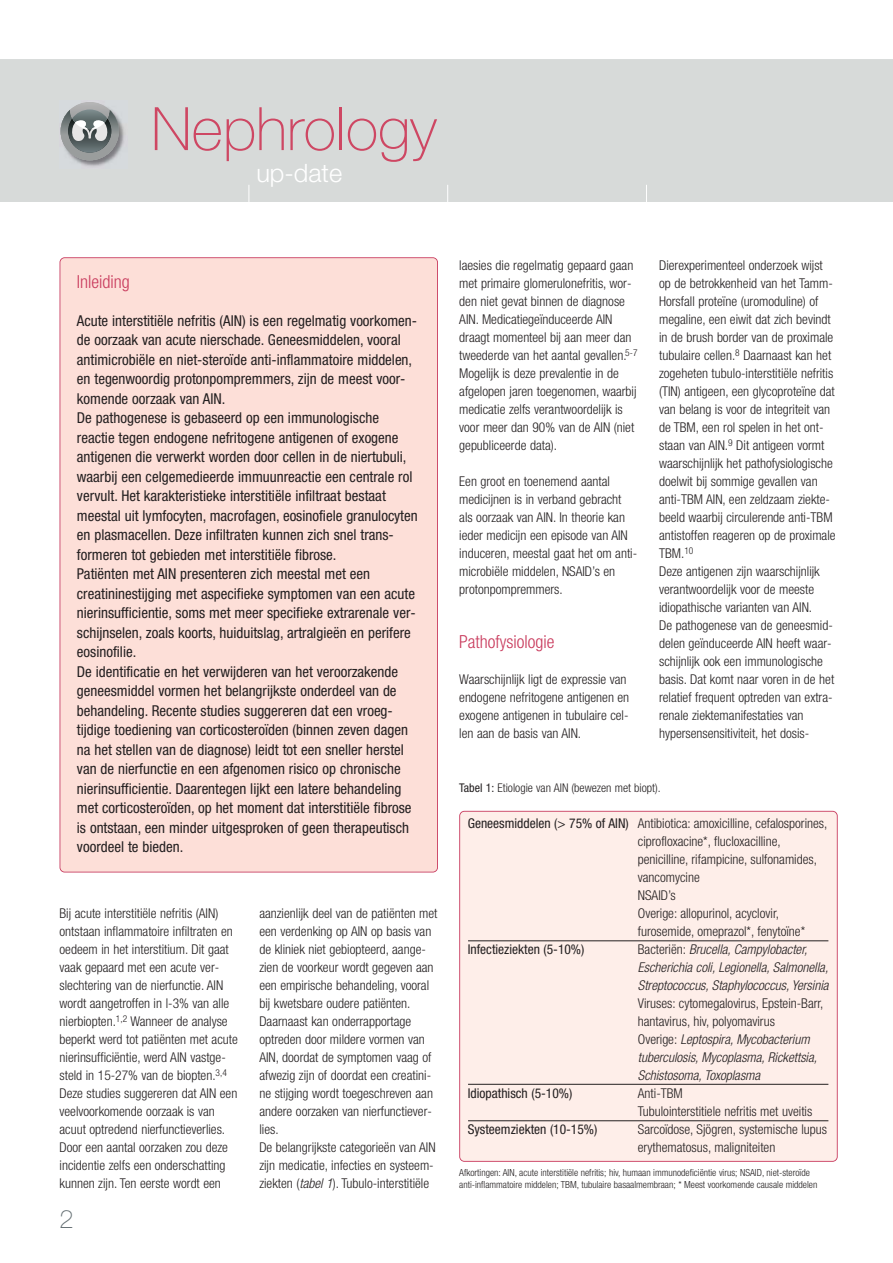
<style>
.page{position:relative;width:893px;height:1263px;background:#fff}
.page>*{position:absolute;margin:0;border:0;box-sizing:border-box;transform-origin:0 0}
.t1{font:100 60px "Helvetica Neue";color:#ce4763}
.t2{font:300 25.35px "Helvetica Neue";color:#fff}
.t3{font:100 25.35px "Helvetica Neue";color:#646f73}
.t4{font:300 condensed 18px "Helvetica Neue";color:#c93b5d}
.t5{font:condensed 15px/19.5px "Helvetica Neue";color:#231f20}
.t6{font:300 condensed 13.5px/18px "Helvetica Neue";color:#231f20}
.t7{font:italic 300 condensed 13.5px/18px "Helvetica Neue";color:#231f20}
.t8{font:condensed 13.5px "Helvetica Neue";color:#231f20}
.t9{font:300 condensed 12px "Helvetica Neue";color:#231f20}
.t10{font:300 condensed 9.75px/12px "Helvetica Neue";color:#231f20}
.s1{font-style:italic}
.s2{font-weight:400}
.s3{font-style:normal}
</style>
<div class="page">
<div style="left:0;top:60px;width:893px;height:142px;background:#d7dad9"></div>
<svg style="left:447px;top:185px;width:1px;height:17px"></svg>
<svg style="left:646px;top:185px;width:1px;height:17px"></svg>
<svg style="left:248px;top:185px;width:1px;height:17px"></svg>
<img style="left:59px;top:101px;width:68px;height:68px">
<svg style="left:61px;top:102px;width:58px;height:58px;background:#969c9d"></svg>
<div style="left:60px;top:257px;width:378px;height:615px;background:#fddfd8"></div>
<div style="left:459px;top:811px;width:379px;height:351px;background:#feeee9"></div>
<hr style="left:468px;top:940px;width:360px;height:1px;background:#231f20">
<hr style="left:468px;top:1084px;width:360px;height:1px;background:#231f20">
<hr style="left:468px;top:1120px;width:360px;height:1px;background:#231f20">
<h1 class="t1" style="left:151px;top:107px;width:287px">Nephrology</h1>
<h2 class="t2" style="left:256px;top:163px;width:87px">up-date</h2>
<h3 class="t4" style="left:77px;top:275px;width:54px">Inleiding</h3>
<p class="t5" style="left:77px;top:312px;width:342px">Acute interstitiële nefritis (AIN) is een regelmatig voorkomen&shy;de oorzaak van acute nierschade. Geneesmiddelen, vooral antimicrobiële en niet-steroïde anti-inflammatoire middelen, en tegenwoordig protonpompremmers, zijn de meest voor - komende oorzaak van AIN.<br>De pathogenese is gebaseerd op een immunologische reactie tegen endogene nefritogene antigenen of exogene antigenen die verwerkt worden door cellen in de niertubuli, waarbij een celgemedieerde immuunreactie een centrale rol vervult. Het karakteristieke interstitiële infiltraat bestaat meestal uit lymfocyten, macrofagen, eosinofiele granulocyten en plasmacellen. Deze infiltraten kunnen zich snel trans - formeren tot gebieden met interstitiële fibrose.<br>Patiënten met AIN presenteren zich meestal met een creatinine stijging met aspecifieke symptomen van een acute nierinsufficientie, soms met meer specifieke extrarenale ver&shy;schijnselen, zoals koorts, huiduitslag, artralgieën en perifere eosinofilie.<br>De identificatie en het verwijderen van het veroorzakende geneesmiddel vormen het belangrijkste onderdeel van de behandeling. Recente studies suggereren dat een vroeg - tijdige toediening van corticosteroïden (binnen zeven dagen na het stellen van de diagnose) leidt tot een sneller herstel van de nierfunctie en een afgenomen risico op chronische nierinsufficientie. Daarentegen lijkt een latere behandeling met corticosteroïden, op het moment dat interstitiële fibrose is ontstaan, een minder uitgesproken of geen therapeutisch voordeel te bieden.</p>
<p class="t6" style="left:60px;top:905px;width:180px">Bij acute interstitiële nefritis (AIN) ontstaan inflammatoire infiltraten en oedeem in het interstitium. Dit gaat vaak gepaard met een acute ver&shy;slechtering van de nierfunctie. AIN wordt aangetroffen in l-3% van alle nierbiopten.<sup>1,2</sup> Wanneer de analyse beperkt werd tot patiënten met acute nierinsufficiëntie, werd AIN vastge&shy;steld in 15-27% van de biopten.<sup>3,4<br></sup>Deze studies suggereren dat AIN een veelvoorkomende oorzaak is van acuut optredend nierfunctieverlies.<br>Door een aantal oorzaken zou deze incidentie zelfs een onderschatting kunnen zijn. Ten eerste wordt een</p>
<p class="t6" style="left:259px;top:905px;width:180px">aanzienlijk deel van de patiënten met een verdenking op AIN op basis van de kliniek niet gebiopteerd, aange&shy;zien de voorkeur wordt gegeven aan een empirische behandeling, vooral bij kwetsbare oudere patiënten.<br>Daarnaast kan onderrapportage optreden door mildere vormen van AIN, doordat de symptomen vaag of afwezig zijn of doordat een creatini&shy;ne stijging wordt toegeschreven aan andere oorzaken van nierfunctiever&shy;lies.<br>De belangrijkste categorieën van AIN zijn medicatie, infecties en systeem&shy;ziekten (<span class="s1">tabel 1</span>). Tubulo-interstitiële</p>
<h2 class="t3" style="left:60px;top:1209px;width:16px">2</h2>
<p class="t6" style="left:459px;top:257px;width:180px">laesies die regelmatig gepaard gaan met primaire glomerulonefritis, wor&shy;den niet gevat binnen de diagnose AIN. Medicatiegeïnduceerde AIN draagt momenteel bij aan meer dan tweederde van het aantal gevallen.<sup>5-7<br></sup>Mogelijk is deze prevalentie in de afgelopen jaren toegenomen, waarbij medicatie zelfs verantwoordelijk is voor meer dan 90% van de AIN (niet gepubliceerde data).</p>
<p class="t6" style="left:459px;top:473px;width:180px">Een groot en toenemend aantal medicijnen is in verband gebracht als oorzaak van AIN. In theorie kan ieder medicijn een episode van AIN induceren, meestal gaat het om anti&shy;microbiële middelen, NSAID’s en protonpompremmers.</p>
<h3 class="t4" style="left:459px;top:635px;width:97px">Pathofysiologie</h3>
<p class="t6" style="left:459px;top:671px;width:172px">Waarschijnlijk ligt de expressie van endogene nefritogene antigenen en exogene antigenen in tubulaire cel&shy;len aan de basis van AIN.</p>
<p class="t6" style="left:659px;top:257px;width:178px">Dierexperimenteel onderzoek wijst op de betrokkenheid van het Tamm-Horsfall proteïne (uromoduline) of megaline, een eiwit dat zich bevindt in de brush border van de proximale tubulaire cellen.<sup>8</sup> Daarnaast kan het zogeheten tubulo-interstitiële nefritis (TIN) antigeen, een glycoproteïne dat van belang is voor de integriteit van de TBM, een rol spelen in het ont&shy;staan van AIN.<sup>9</sup> Dit antigeen vormt waarschijnlijk het pathofysiologische doelwit bij sommige gevallen van anti-TBM AIN, een zeldzaam ziekte&shy;beeld waarbij circulerende anti-TBM antistoffen reageren op de proximale TBM.<sup>10<br></sup>Deze antigenen zijn waarschijnlijk verantwoordelijk voor de meeste idiopathische varianten van AIN.<br>De pathogenese van de geneesmid&shy;delen geïnduceerde AIN heeft waar&shy;schijnlijk ook een immunologische basis. Dat komt naar voren in de het relatief frequent optreden van extra&shy;renale ziektemanifestaties van hypersensensitiviteit, het dosis -</p>
<p class="t9" style="left:459px;top:783px;width:203px"><span class="s2">Tabel 1:</span> Etiologie van AIN (bewezen met biopt).</p>
<p class="t6" style="left:638px;top:815px;width:191px;text-indent:-170px"><span class="s2">Geneesmiddelen (&gt; 75% of AIN)</span> Antibiotica: amoxicilline, cefalosporines, ciprofloxacine*, flucloxacilline, penicilline, rifampicine, sulfonamides, vancomycine<br>NSAID’s<br>Overige: allopurinol, acyclovir, furosemide, omeprazol*, fenytoïne*</p>
<p class="t8" style="left:468px;top:944px;width:118px">Infectieziekten (5-10%)</p>
<p class="t7" style="left:638px;top:941px;width:195px"><span class="s3">B a c t e r i ë n :</span> Brucella,Campylobacter,<br>Escherichia coli,Legionella,Salmonella,<br>Streptococcus,Staphylococcus,Yersinia</p>
<p class="t7" style="left:638px;top:995px;width:187px"><span class="s3">Viruses: cytomegalovirus, Epstein-Barr, hantavirus, hiv, polyomavirus<br>O v e r i g e :</span> Leptospira,Mycobacterium tuberculosis,Mycoplasma,Rickettsia, Schistosoma,Toxoplasma</p>
<p class="t8" style="left:468px;top:1088px;width:106px">Idiopathisch (5-10%)</p>
<p class="t6" style="left:638px;top:1085px;width:176px">Anti-TBM<br>Tubulointerstitiele nefritis met uveitis</p>
<p class="t8" style="left:468px;top:1124px;width:131px">Systeemziekten (10-15%)</p>
<p class="t6" style="left:638px;top:1121px;width:191px">Sarcoïdose, Sjögren, systemische lupus erythematosus, maligniteiten</p>
<p class="t10" style="left:459px;top:1167px;width:360px">Afkortingen: AIN, acute interstitiële nefritis; hiv, humaan immunodeficiëntie virus; NSAID, niet-steroïde anti-inflammatoire middelen; TBM, tubulaire basaalmembraan; * Meest voorkomende causale middelen</p>
</div>
